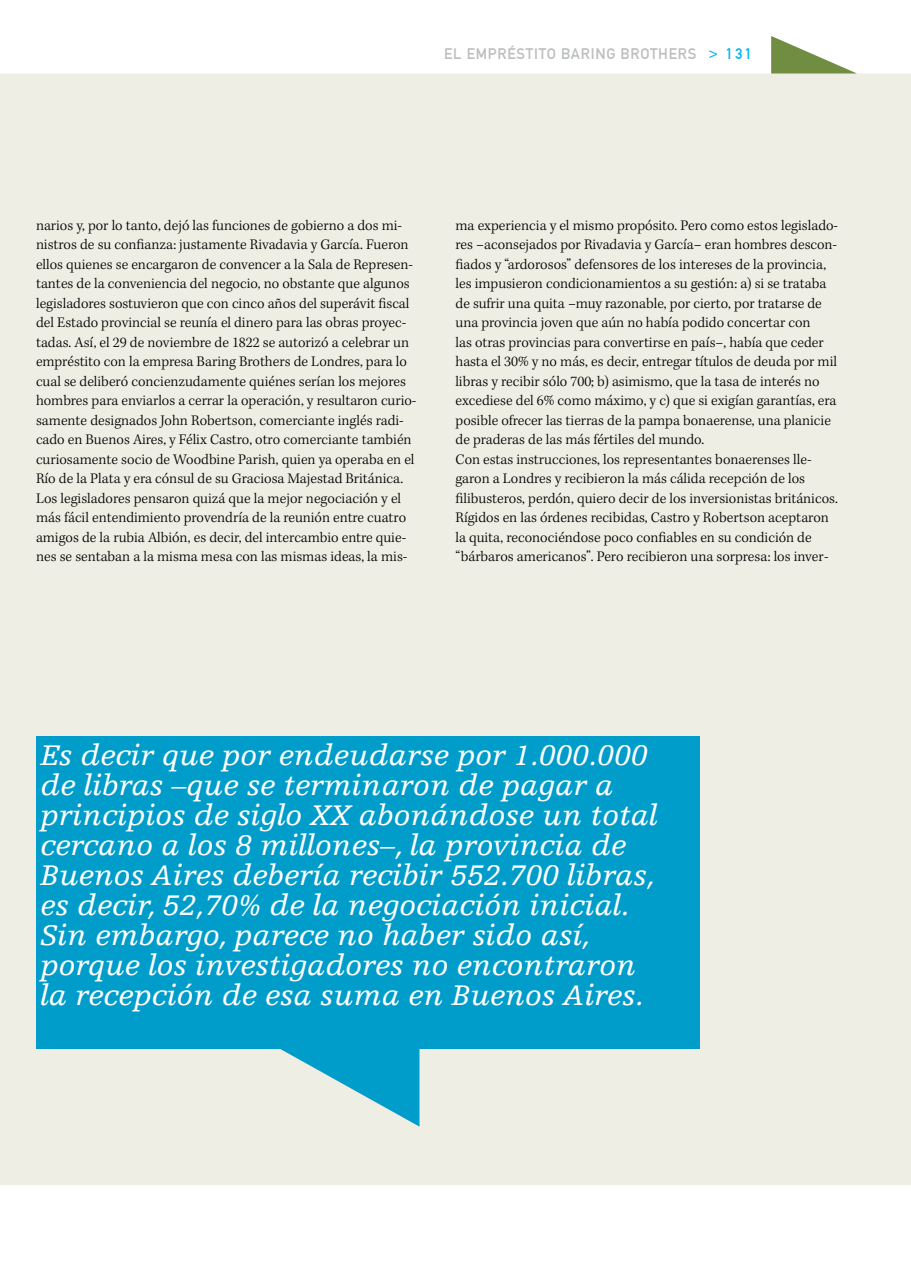
<style>
.page{position:relative;width:911px;height:1263px;background:#fff}
.page>*{position:absolute;margin:0;border:0;box-sizing:border-box;transform-origin:0 0}
.t1{font:italic 30px/30px "Egyptienne F";color:#fff}
.t2{font:300 15px/19.5px "Kepler Std";color:#000}
.t3{font:15px "DIN1451 Mittelschrift";letter-spacing:.05em;color:#bcbec0}
.s1{color:#00b3f0}
</style>
<div class="page">
<div style="left:0;top:73px;width:911px;height:1112px;background:#eeeee5"></div>
<svg style="left:771px;top:36px;width:86px;height:38px"></svg>
<div style="left:36px;top:736px;width:663px;height:313px;background:#009dca"></div>
<svg style="left:280px;top:1049px;width:139px;height:78px;background:#78c5d7"></svg>
<p class="t3" style="left:444px;top:45px;width:309px">EL EMPRÉSTITO BARING BROTHERS <span class="s1">&gt; 131</span></p>
<p class="t2" style="left:36px;top:216px;width:382px">narios y, por lo tanto, dejó las funciones de gobierno a dos mi&shy;nistros de su confianza: justamente Rivadavia y García. Fueron ellos quienes se encargaron de convencer a la Sala de Represen&shy;tantes de la conveniencia del negocio, no obstante que algunos legisladores sostuvieron que con cinco años del superávit fiscal del Estado provincial se reunía el dinero para las obras proyec&shy;tadas. Así, el 29 de noviembre de 1822 se autorizó a celebrar un empréstito con la empresa Baring Brothers de Londres, para lo cual se deliberó concienzudamente quiénes serían los mejores hombres para enviarlos a cerrar la operación, y resultaron curio&shy;samente designados John Robertson, comerciante inglés radi&shy;cado en Buenos Aires, y Félix Castro, otro comerciante también curiosamente socio de Woodbine Parish, quien ya operaba en el Río de la Plata y era cónsul de su Graciosa Majestad Británica.<br>Los legisladores pensaron quizá que la mejor negociación y el más fácil entendimiento provendría de la reunión entre cuatro amigos de la rubia Albión, es decir, del intercambio entre quie&shy;nes se sentaban a la misma mesa con las mismas ideas, la mis-</p>
<p class="t2" style="left:455px;top:216px;width:384px">ma experiencia y el mismo propósito. Pero como estos legislado&shy;res –aconsejados por Rivadavia y García– eran hombres descon&shy;fiados y “ardorosos” defensores de los intereses de la provincia, les impusieron condicionamientos a su gestión: a) si se trataba de sufrir una quita –muy razonable, por cierto, por tratarse de una provincia joven que aún no había podido concertar con<br>las otras provincias para convertirse en país–, había que ceder hasta el 30% y no más, es decir, entregar títulos de deuda por mil libras y recibir sólo 700; b) asimismo, que la tasa de interés no excediese del 6% como máximo, y c) que si exigían garantías, era posible ofrecer las tierras de la pampa bonaerense, una planicie de praderas de las más fértiles del mundo.<br>Con estas instrucciones, los representantes bonaerenses lle&shy;garon a Londres y recibieron la más cálida recepción de los filibusteros, perdón, quiero decir de los inversionistas británicos.<br>Rígidos en las órdenes recibidas, Castro y Robertson aceptaron la quita, reconociéndose poco confiables en su condición de “bárbaros americanos”. Pero recibieron una sorpresa: los inver-</p>
<p class="t1" style="left:40px;top:741px;width:618px">Es decir que por endeudarse por 1.000.000 de libras –que se terminaron de pagar a principios de siglo XX abonándose un total cercano a los 8 millones–, la provincia de Buenos Aires debería recibir 552.700 libras, es decir, 52,70% de la negociación inicial.<br>Sin embargo, parece no haber sido así, porque los investigadores no encontraron la recepción de esa suma en Buenos Aires.</p>
</div>
